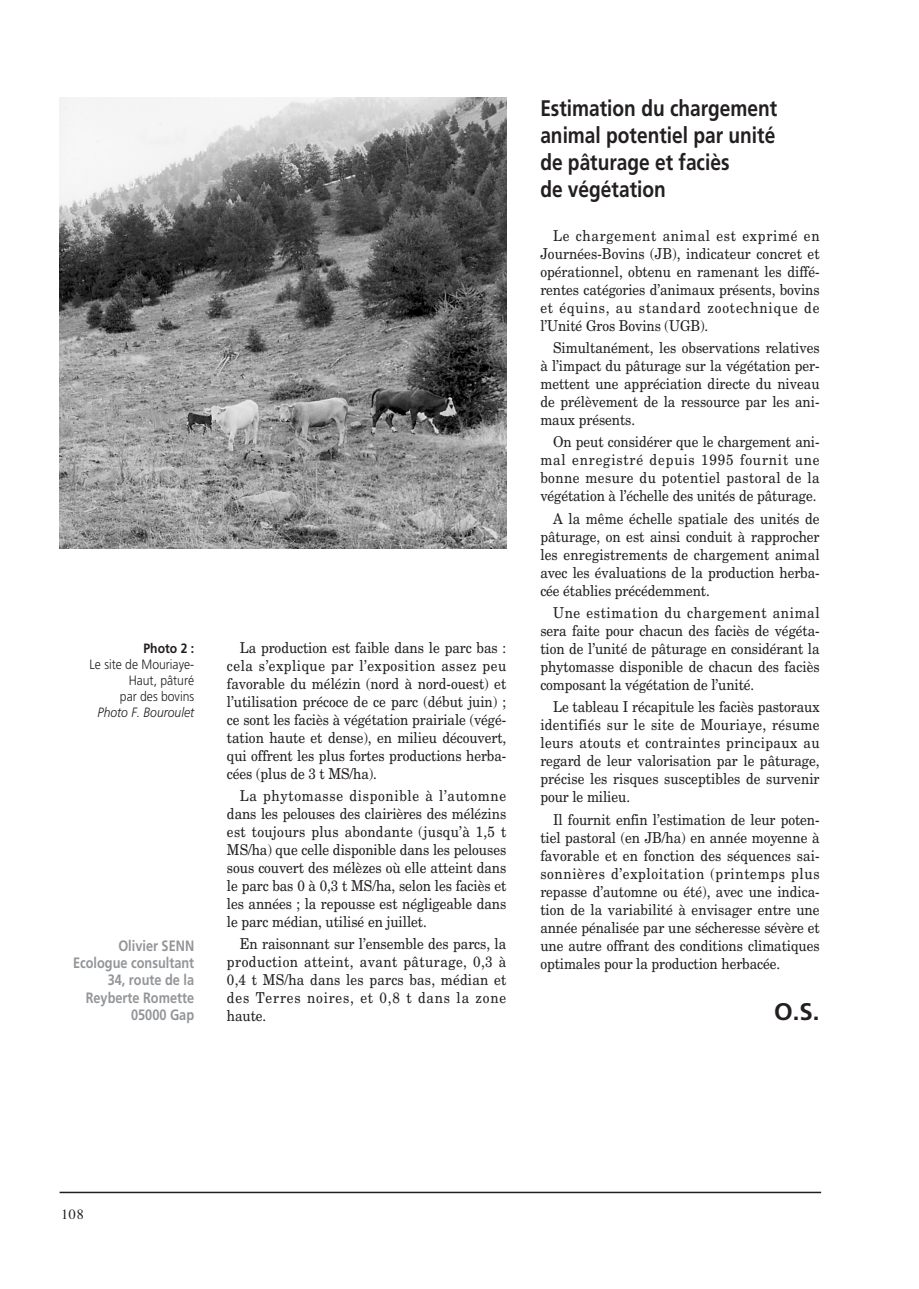
<style>
.page{position:relative;width:919px;height:1289px;background:#fff}
.page>*{position:absolute;margin:0;border:0;box-sizing:border-box;transform-origin:0 0}
.t1{font:700 24px "Frutiger";color:#231f20}
.t2{font:700 22.5px/27px "Frutiger";color:#231f20;scale:.85 1}
.t3{font:15px/18px "New Century Schlbk";letter-spacing:-.005em;color:#231f20;text-align:justify;scale:.9 1}
.t4{font:700 15px/17.2px "Frutiger";color:#939598;text-align:right;scale:.85 1}
.t5{font:14.25px "Times";color:#231f20}
.t6{font:300 13.5px/16.2px "Frutiger";color:#231f20;text-align:right;scale:.9 1}
.t7{font:italic 300 13.5px "Frutiger";color:#231f20;scale:.9 1}
.t8{font:700 13.5px "Frutiger";color:#231f20;scale:.9 1}
</style>
<div class="page">
<hr style="left:60px;top:1191px;width:761px;height:2px;background:#231f20">
<img style="left:60px;top:98px;width:446px;height:450px">
<p class="t8" style="left:143px;top:640px;width:58px">Photo 2 :</p>
<p class="t6" style="left:89px;top:656px;width:118px">Le site de Mouriaye-<br>Haut, pâturé<br>par des bovins</p>
<p class="t7" style="left:98px;top:705px;width:109px">Photo F. Bouroulet</p>
<p class="t4" style="left:73px;top:936px;width:144px">Olivier SENN<br>Ecologue consultant<br>34, route de la<br>Reyberte Romette<br>05000 Gap</p>
<p class="t3" style="left:227px;top:638px;width:312px;text-indent:13px">La production est faible dans le parc bas : cela s’explique par l’exposition assez peu favorable du mélézin (nord à nord-ouest) et l’utilisation précoce de ce parc (début juin) ; ce sont les faciès à végétation prairiale (végé&shy;tation haute et dense), en milieu découvert, qui offrent les plus fortes productions herba&shy;cées (plus de 3 t MS/ha).</p>
<p class="t3" style="left:227px;top:786px;width:312px;text-indent:13px">La phytomasse disponible à l’automne dans les pelouses des clairières des mélézins est toujours plus abondante (jusqu’à 1,5 t MS/ha) que celle disponible dans les pelouses sous couvert des mélèzes où elle atteint dans le parc bas 0 à 0,3 t MS/ha, selon les faciès et les années ; la repousse est négligeable dans le parc médian, utilisé en juillet.</p>
<p class="t3" style="left:227px;top:934px;width:312px;text-indent:13px">En raisonnant sur l’ensemble des parcs, la production atteint, avant pâturage, 0,3 à 0,4 t MS/ha dans les parcs bas, médian et des Terres noires, et 0,8 t dans la zone haute.</p>
<h2 class="t2" style="left:540px;top:95px;width:280px">Estimation du chargement animal potentiel par unité de pâturage et faciès<br>de végétation</h2>
<p class="t3" style="left:540px;top:226px;width:312px;text-indent:13px">Le chargement animal est exprimé en Journées-Bovins (JB), indicateur concret et opérationnel, obtenu en ramenant les diffé&shy;rentes catégories d’animaux présents, bovins et équins, au standard zootechnique de l’Unité Gros Bovins (UGB).</p>
<p class="t3" style="left:540px;top:338px;width:312px;text-indent:13px">Simultanément, les observations relatives à l’impact du pâturage sur la végétation per&shy;mettent une appréciation directe du niveau de prélèvement de la ressource par les ani&shy;maux présents.</p>
<p class="t3" style="left:540px;top:432px;width:312px;text-indent:13px">On peut considérer que le chargement ani&shy;mal enregistré depuis 1995 fournit une bonne mesure du potentiel pastoral de la végétation à l’échelle des unités de pâturage.</p>
<p class="t3" style="left:540px;top:509px;width:312px;text-indent:13px">A la même échelle spatiale des unités de pâturage, on est ainsi conduit à rapprocher les enregistrements de chargement animal avec les évaluations de la production herba&shy;cée établies précédemment.</p>
<p class="t3" style="left:540px;top:603px;width:312px;text-indent:13px">Une estimation du chargement animal sera faite pour chacun des faciès de végéta&shy;tion de l’unité de pâturage en considérant la phytomasse disponible de chacun des faciès composant la végétation de l’unité.</p>
<p class="t3" style="left:540px;top:697px;width:312px;text-indent:13px">Le tableau I récapitule les faciès pastoraux identifiés sur le site de Mouriaye, résume leurs atouts et contraintes principaux au regard de leur valorisation par le pâturage, précise les risques susceptibles de survenir pour le milieu.</p>
<p class="t3" style="left:540px;top:809px;width:312px;text-indent:13px">Il fournit enfin l’estimation de leur poten&shy;tiel pastoral (en JB/ha) en année moyenne à favorable et en fonction des séquences sai&shy;sonnières d’exploitation (printemps plus repasse d’automne ou été), avec une indica&shy;tion de la variabilité à envisager entre une année pénalisée par une sécheresse sévère et une autre offrant des conditions climatiques optimales pour la production herbacée.</p>
<h1 class="t1" style="left:774px;top:997px;width:47px">O.S.</h1>
<p class="t5" style="left:61px;top:1200px;width:24px">108</p>
</div>
